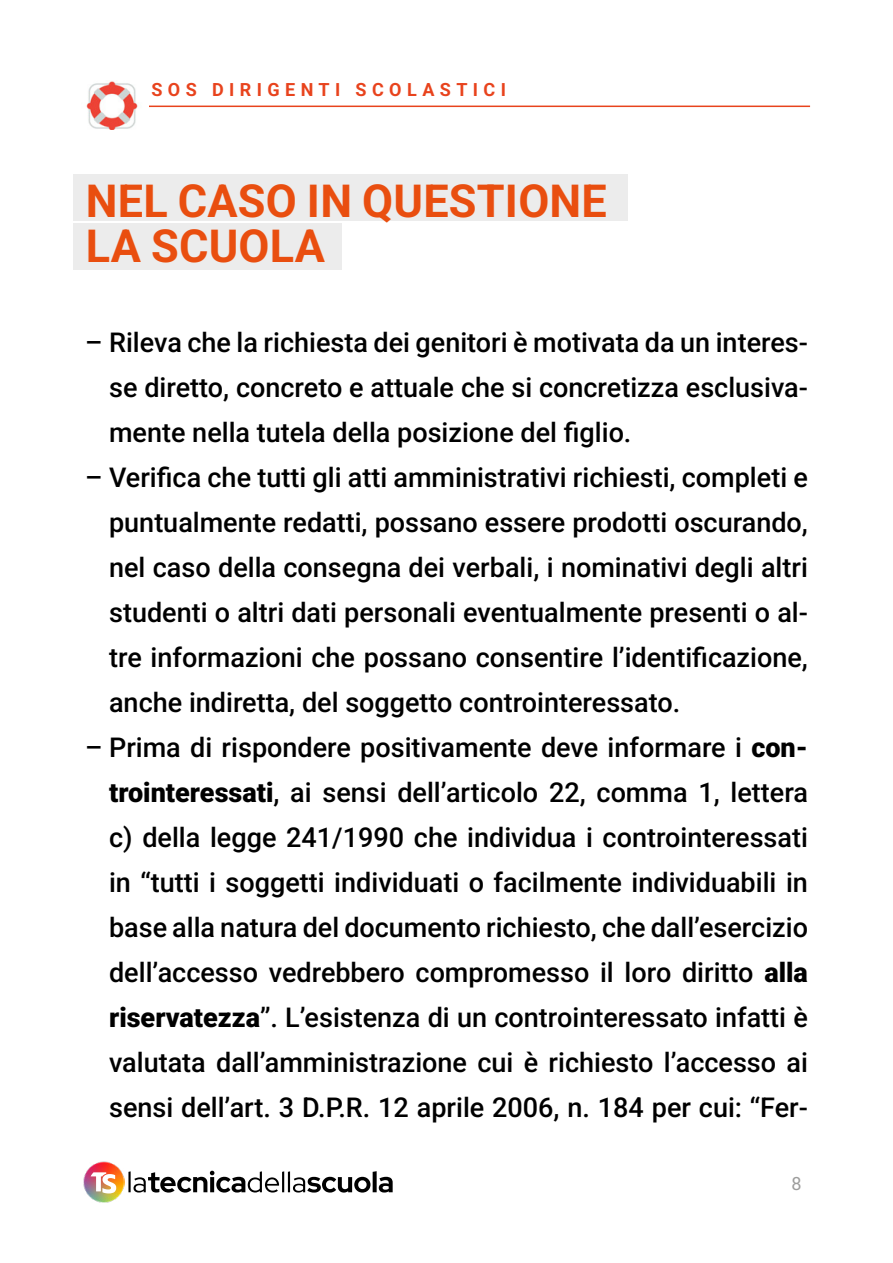
<style>
.page{position:relative;width:893px;height:1263px;background:#fff}
.page>*{position:absolute;margin:0;border:0;box-sizing:border-box;transform-origin:0 0}
.t1{font:700 45px/45px "Roboto";letter-spacing:.005em;color:#e94e0f}
.t2{font:500 27px/45px "Roboto";color:#000;text-align:justify}
.t3{font:700 18px "Roboto";letter-spacing:.3em;color:#e8431d}
.t4{font:18px "Roboto";color:#9d9d9c}
.s1{font-weight:900}
</style>
<div class="page">
<div style="left:73px;top:174px;width:555px;height:47px;background:#ececec"></div>
<div style="left:73px;top:223px;width:269px;height:47px;background:#ececec"></div>
<hr style="left:81px;top:106px;width:729px;height:1px;background:#e8431d">
<div style="left:82px;top:80px;width:66px;height:50px;background:#fff"></div>
<img style="left:86px;top:81px;width:52px;height:49px">
<img style="left:83px;top:1161px;width:41px;height:42px">
<svg style="left:91px;top:1172px;width:25px;height:21px"></svg>
<svg style="left:128px;top:1171px;width:265px;height:21px"></svg>
<p class="t3" style="left:151px;top:77px;width:356px">SOS DIRIGENTI SCOLASTICI</p>
<h1 class="t1" style="left:86px;top:176px;width:523px">NEL CASO IN QUESTIONE<br>LA SCUOLA</h1>
<p class="t2" style="left:109px;top:318px;width:700px;text-indent:-24px">– Rileva che la richiesta dei genitori è motivata da un interes&shy;se diretto, concreto e attuale che si concretizza esclusiva&shy;mente nella tutela della posizione del figlio.</p>
<p class="t2" style="left:109px;top:454px;width:700px;text-indent:-24px">– Verifica che tutti gli atti amministrativi richiesti, completi e puntualmente redatti, possano essere prodotti oscurando, nel caso della consegna dei verbali, i nominativi degli altri studenti o altri dati personali eventualmente presenti o al&shy;tre informazioni che possano consentire l’identificazione, anche indiretta, del soggetto controinteressato.</p>
<p class="t2" style="left:109px;top:724px;width:700px;text-indent:-24px">– Prima di rispondere positivamente deve informare i <span class="s1">con&shy;trointeressati</span>, ai sensi dell’articolo 22, comma 1, lettera c) della legge 241/1990 che individua i controinteressati in “tutti i soggetti individuati o facilmente individuabili in base alla natura del documento richiesto, che dall’esercizio dell’accesso vedrebbero compromesso il loro diritto <span class="s1">alla riservatezza</span>”. L’esistenza di un controinteressato infatti è valutata dall’amministrazione cui è richiesto l’accesso ai sensi dell’art. 3 D.P.R. 12 aprile 2006, n. 184 per cui: “Fer-</p>
<p class="t4" style="left:791px;top:1171px;width:12px">8</p>
</div>
